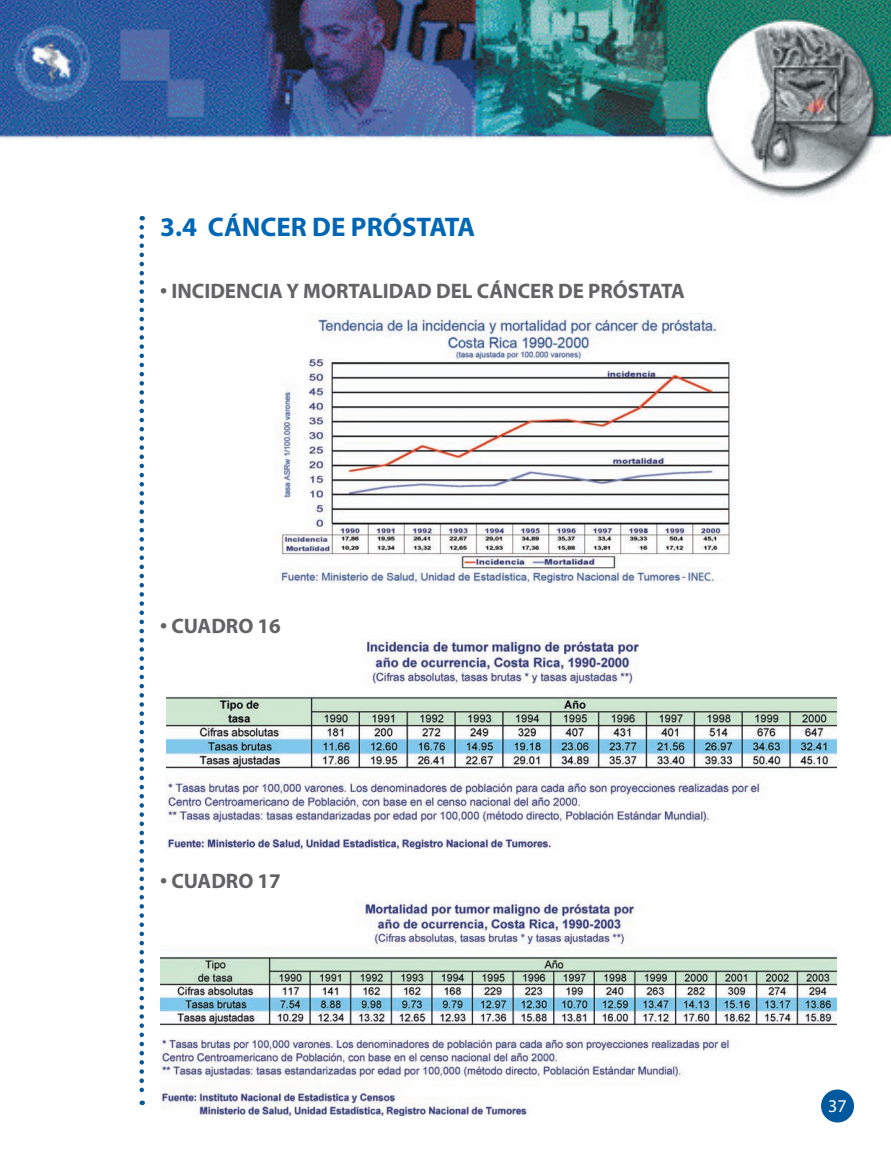
<style>
.page{position:relative;width:891px;height:1161px;background:#fff}
.page>*{position:absolute;margin:0;border:0;box-sizing:border-box;transform-origin:0 0}
.t1{font:700 27px "Myriad";color:#0166b3}
.t2{font:700 21px "Myriad";color:#636366}
.t3{font:18px "Myriad";color:#fff}
</style>
<div class="page">
<img style="left:0;top:0;width:891px;height:198px">
<svg style="left:140px;top:227px;width:4px;height:878px"></svg>
<img style="left:274px;top:313px;width:459px;height:269px">
<img style="left:167px;top:639px;width:670px;height:209px">
<img style="left:160px;top:900px;width:677px;height:215px">
<div style="left:821px;top:1090px;width:33px;height:33px;background:#01589c;border-radius:50%"></div>
<p class="t1" style="left:160px;top:213px;width:317px">3.4 CÁNCER DE PRÓSTATA</p>
<p class="t2" style="left:160px;top:280px;width:526px">• INCIDENCIA Y MORTALIDAD DEL CÁNCER DE PRÓSTATA</p>
<p class="t2" style="left:160px;top:615px;width:122px">• CUADRO 16</p>
<p class="t2" style="left:160px;top:870px;width:122px">• CUADRO 17</p>
<p class="t3" style="left:828px;top:1097px;width:20px">37</p>
</div>
